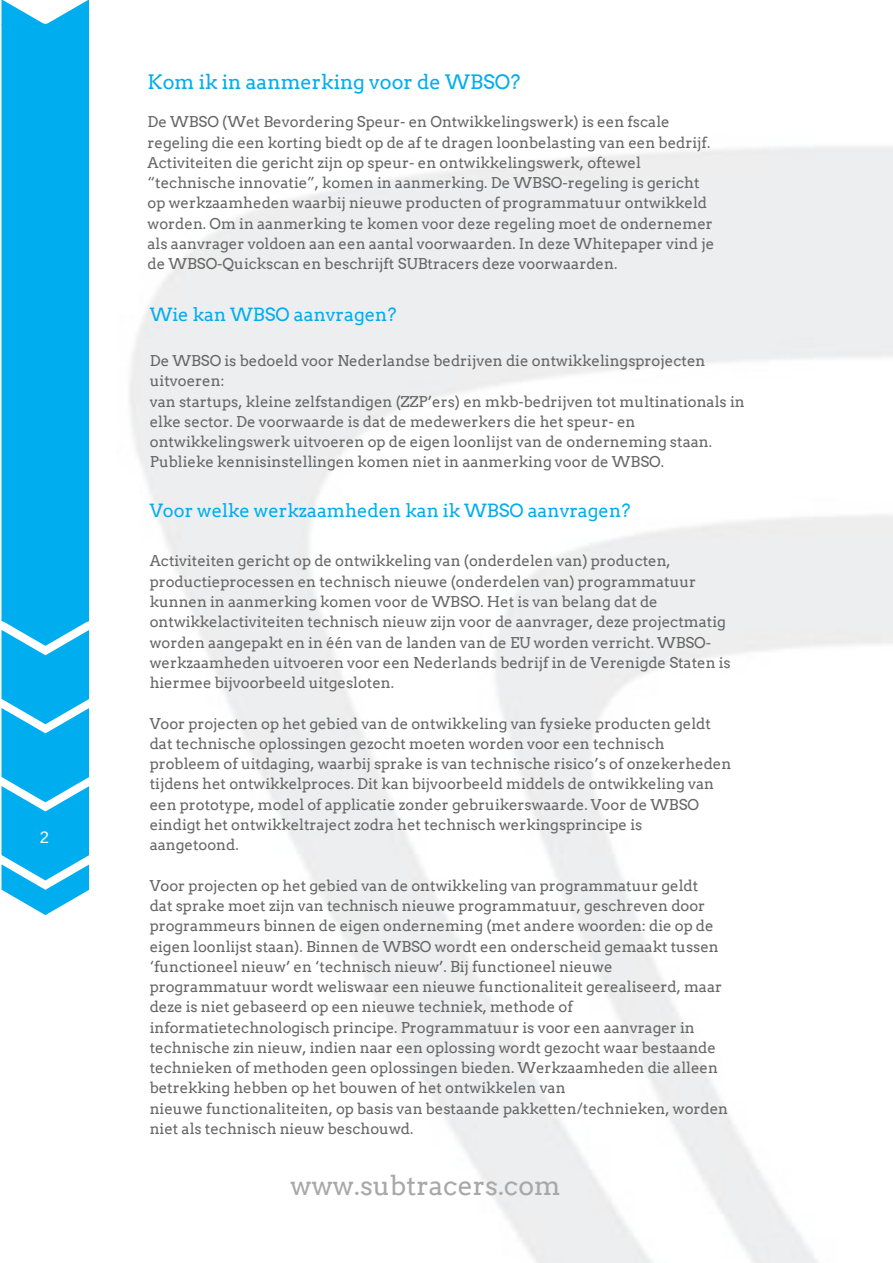
<style>
.page{position:relative;width:893px;height:1263px;background:#fff}
.page>*{position:absolute;margin:0;border:0;box-sizing:border-box;transform-origin:0 0}
.t1{font:26.55px "Arvo";color:#a8a8a8}
.t2{font:19.8px "Arvo";color:#00adef}
.t3{font:18.15px "Arvo";color:#00adef}
.t4{font:16.5px "Arimo";color:#fff}
.t5{font:14.85px/20.2px "Arvo";color:#666}
</style>
<div class="page">
<img style="left:88px;top:0;width:805px;height:1263px">
<svg style="left:2px;top:0;width:86px;height:24px"></svg>
<div style="left:2px;top:24px;width:86px;height:596px;background:#00adef"></div>
<svg style="left:2px;top:620px;width:86px;height:295px"></svg>
<p class="t4" style="left:40px;top:828px;width:11px">2</p>
<h2 class="t2" style="left:147px;top:70px;width:375px">Kom ik in aanmerking voor de WBSO?</h2>
<p class="t5" style="left:147px;top:112px;width:568px">De WBSO (Wet Bevordering Speur- en Ontwikkelingswerk) is een fscale regeling die een korting biedt op de af te dragen loonbelasting van een bedrijf.<br>Activiteiten die gericht zijn op speur- en ontwikkelingswerk, oftewel “technische innovatie”, komen in aanmerking. De WBSO-regeling is gericht op werkzaamheden waarbij nieuwe producten of programmatuur ontwikkeld worden. Om in aanmerking te komen voor deze regeling moet de ondernemer als aanvrager voldoen aan een aantal voorwaarden. In deze Whitepaper vind je de WBSO-Quickscan en beschrijft SUBtracers deze voorwaarden.</p>
<p class="t3" style="left:150px;top:303px;width:248px">Wie kan WBSO aanvragen?</p>
<p class="t5" style="left:150px;top:351px;width:596px">De WBSO is bedoeld voor Nederlandse bedrijven die ontwikkelingsprojecten uitvoeren:<br>van startups, kleine zelfstandigen (ZZP’ers) en mkb-bedrijven tot multinationals in elke sector. De voorwaarde is dat de medewerkers die het speur- en ontwikkelingswerk uitvoeren op de eigen loonlijst van de onderneming staan.<br>Publieke kennisinstellingen komen niet in aanmerking voor de WBSO.</p>
<p class="t3" style="left:150px;top:499px;width:482px">Voor welke werkzaamheden kan ik WBSO aanvragen?</p>
<p class="t5" style="left:150px;top:551px;width:582px">Activiteiten gericht op de ontwikkeling van (onderdelen van) producten, productieprocessen en technisch nieuwe (onderdelen van) programmatuur kunnen in aanmerking komen voor de WBSO. Het is van belang dat de ontwikkelactiviteiten technisch nieuw zijn voor de aanvrager, deze projectmatig worden aangepakt en in één van de landen van de EU worden verricht. WBSO&shy;werkzaamheden uitvoeren voor een Nederlands bedrijf in de Verenigde Staten is hiermee bijvoorbeeld uitgesloten.</p>
<p class="t5" style="left:150px;top:713px;width:583px">Voor projecten op het gebied van de ontwikkeling van fysieke producten geldt dat technische oplossingen gezocht moeten worden voor een technisch probleem of uitdaging, waarbij sprake is van technische risico’s of onzekerheden tijdens het ontwikkelproces. Dit kan bijvoorbeeld middels de ontwikkeling van een prototype, model of applicatie zonder gebruikerswaarde. Voor de WBSO eindigt het ontwikkeltraject zodra het technisch werkingsprincipe is aangetoond.</p>
<p class="t5" style="left:150px;top:875px;width:580px">Voor projecten op het gebied van de ontwikkeling van programmatuur geldt<br>dat sprake moet zijn van technisch nieuwe programmatuur, geschreven door programmeurs binnen de eigen onderneming (met andere woorden: die op de eigen loonlijst staan). Binnen de WBSO wordt een onderscheid gemaakt tussen ‘functioneel nieuw’ en ‘technisch nieuw’. Bij functioneel nieuwe programmatuur wordt weliswaar een nieuwe functionaliteit gerealiseerd, maar deze is niet gebaseerd op een nieuwe techniek, methode of informatietechnologisch principe. Programmatuur is voor een aanvrager in technische zin nieuw, indien naar een oplossing wordt gezocht waar bestaande technieken of methoden geen oplossingen bieden. Werkzaamheden die alleen betrekking hebben op het bouwen of het ontwikkelen van<br>nieuwe functionaliteiten, op basis van bestaande pakketten/technieken, worden niet als technisch nieuw beschouwd.</p>
<h1 class="t1" style="left:291px;top:1169px;width:272px">www.subtracers.com</h1>
</div>
